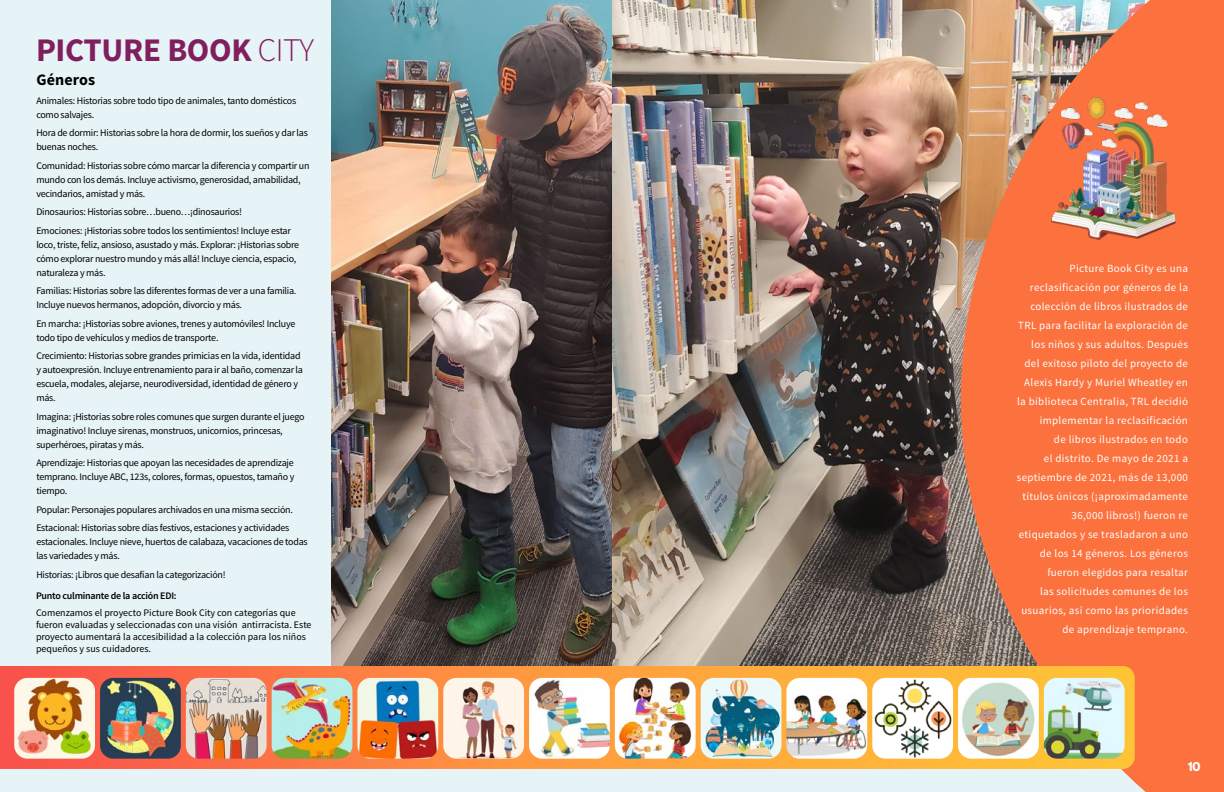
<style>
.page{position:relative;width:1224px;height:792px;background:#e6f3f7}
.page>*{position:absolute;margin:0;border:0;box-sizing:border-box;transform-origin:0 0}
.t1{font:700 33px "Source Sans Pro";letter-spacing:-.01em;color:#811e5e}
.t2{font:700 16px "Source Sans Pro";letter-spacing:.01em;color:#000}
.t3{font:11px/19px "Source Sans Pro";letter-spacing:.03em;color:#fff;text-align:right}
.t4{font:700 11px "League Spartan";color:#fff}
.t5{font:10px/14px "Source Sans Pro";letter-spacing:-.025em;color:#000}
.t6{font:10px/12px "Source Sans Pro";color:#000}
.t7{font:600 10px "Source Sans Pro";letter-spacing:-.025em;color:#000}
.s1{font-weight:300}
</style>
<div class="page">
<img style="left:612px;top:0;width:349px;height:666px">
<img style="left:331px;top:0;width:281px;height:666px">
<svg style="left:961px;top:0;width:263px;height:792px;background:#ee7d4f"></svg>
<img style="left:1043px;top:95px;width:145px;height:146px">
<svg style="left:0;top:666px;width:1135px;height:103px;background:#fd9240"></svg>
<img style="left:14px;top:678px;width:81px;height:81px">
<img style="left:100px;top:678px;width:81px;height:81px">
<img style="left:186px;top:678px;width:81px;height:81px">
<img style="left:272px;top:678px;width:80px;height:81px">
<img style="left:357px;top:678px;width:81px;height:81px">
<img style="left:443px;top:678px;width:81px;height:81px">
<img style="left:786px;top:678px;width:81px;height:81px">
<img style="left:701px;top:678px;width:80px;height:81px">
<img style="left:615px;top:678px;width:81px;height:81px">
<img style="left:872px;top:678px;width:81px;height:81px">
<img style="left:958px;top:678px;width:81px;height:81px">
<img style="left:1044px;top:678px;width:81px;height:81px">
<img style="left:529px;top:678px;width:81px;height:81px">
<h1 class="t1" style="left:36px;top:29px;width:280px">PICTURE BOOK <span class="s1">CITY</span></h1>
<h2 class="t2" style="left:36px;top:70px;width:60px">Géneros</h2>
<p class="t5" style="left:36px;top:94px;width:261px">Animales: Historias sobre todo tipo de animales, tanto domésticos como salvajes.</p>
<p class="t5" style="left:36px;top:126px;width:273px">Hora de dormir: Historias sobre la hora de dormir, los sueños y dar las buenas noches.</p>
<p class="t5" style="left:36px;top:159px;width:275px">Comunidad: Historias sobre cómo marcar la diferencia y compartir un mundo con los demás. Incluye activismo, generosidad, amabilidad, vecindarios, amistad y más.</p>
<p class="t5" style="left:36px;top:203px;width:256px;line-height:18.5px">Dinosaurios: Historias sobre…bueno…¡dinosaurios!<br>Emociones: ¡Historias sobre todos los sentimientos! Incluye estar</p>
<p class="t5" style="left:36px;top:238px;width:264px">loco, triste, feliz, ansioso, asustado y más. Explorar: ¡Historias sobre cómo explorar nuestro mundo y más allá! Incluye ciencia, espacio, naturaleza y más.</p>
<p class="t5" style="left:36px;top:284px;width:262px">Familias: Historias sobre las diferentes formas de ver a una familia.<br>Incluye nuevos hermanos, adopción, divorcio y más.</p>
<p class="t5" style="left:36px;top:317px;width:261px">En marcha: ¡Historias sobre aviones, trenes y automóviles! Incluye todo tipo de vehículos y medios de transporte.</p>
<p class="t5" style="left:36px;top:349px;width:268px">Crecimiento: Historias sobre grandes primicias en la vida, identidad y autoexpresión. Incluye entrenamiento para ir al baño, comenzar la escuela, modales, alejarse, neurodiversidad, identidad de género y más.</p>
<p class="t5" style="left:36px;top:410px;width:270px">Imagina: ¡Historias sobre roles comunes que surgen durante el juego imaginativo! Incluye sirenas, monstruos, unicornios, princesas, superhéroes, piratas y más.</p>
<p class="t5" style="left:36px;top:456px;width:260px;text-align:justify">Aprendizaje: Historias que apoyan las necesidades de aprendizaje temprano. Incluye ABC, 123s, colores, formas, opuestos, tamaño y tiempo.</p>
<p class="t5" style="left:36px;top:501px;width:258px;line-height:18.5px">Popular: Personajes populares archivados en una misma sección.<br>Estacional: Historias sobre días festivos, estaciones y actividades</p>
<p class="t5" style="left:36px;top:535px;width:273px">estacionales. Incluye nieve, huertos de calabaza, vacaciones de todas las variedades y más.</p>
<p class="t5" style="left:36px;top:568px;width:191px">Historias: ¡Libros que desafían la categorización!</p>
<p class="t7" style="left:36px;top:590px;width:142px">Punto culminante de la acción EDI:</p>
<p class="t6" style="left:36px;top:607px;width:277px">Comenzamos el proyecto Picture Book City con categorías que fueron evaluadas y seleccionadas con una visión antirracista. Este proyecto aumentará la accesibilidad a la colección para los niños pequeños y sus cuidadores.</p>
<p class="t3" style="left:1017px;top:259px;width:173px">Picture Book City es una reclasificación por géneros de la colección de libros ilustrados de<br>TRL para facilitar la exploración de los niños y sus adultos. Después del exitoso piloto del proyecto de<br>Alexis Hardy y Muriel Wheatley en la biblioteca Centralia, TRL decidió implementar la reclasificación<br>de libros ilustrados en todo<br>el distrito. De mayo de 2021 a septiembre de 2021, más de 13,000 títulos únicos (¡aproximadamente<br>36,000 libros!) fueron re etiquetados y se trasladaron a uno de los 14 géneros. Los géneros fueron elegidos para resaltar<br>las solicitudes comunes de los usuarios, así como las prioridades de aprendizaje temprano.</p>
<p class="t4" style="left:1188px;top:758px;width:14px">10</p>
</div>
